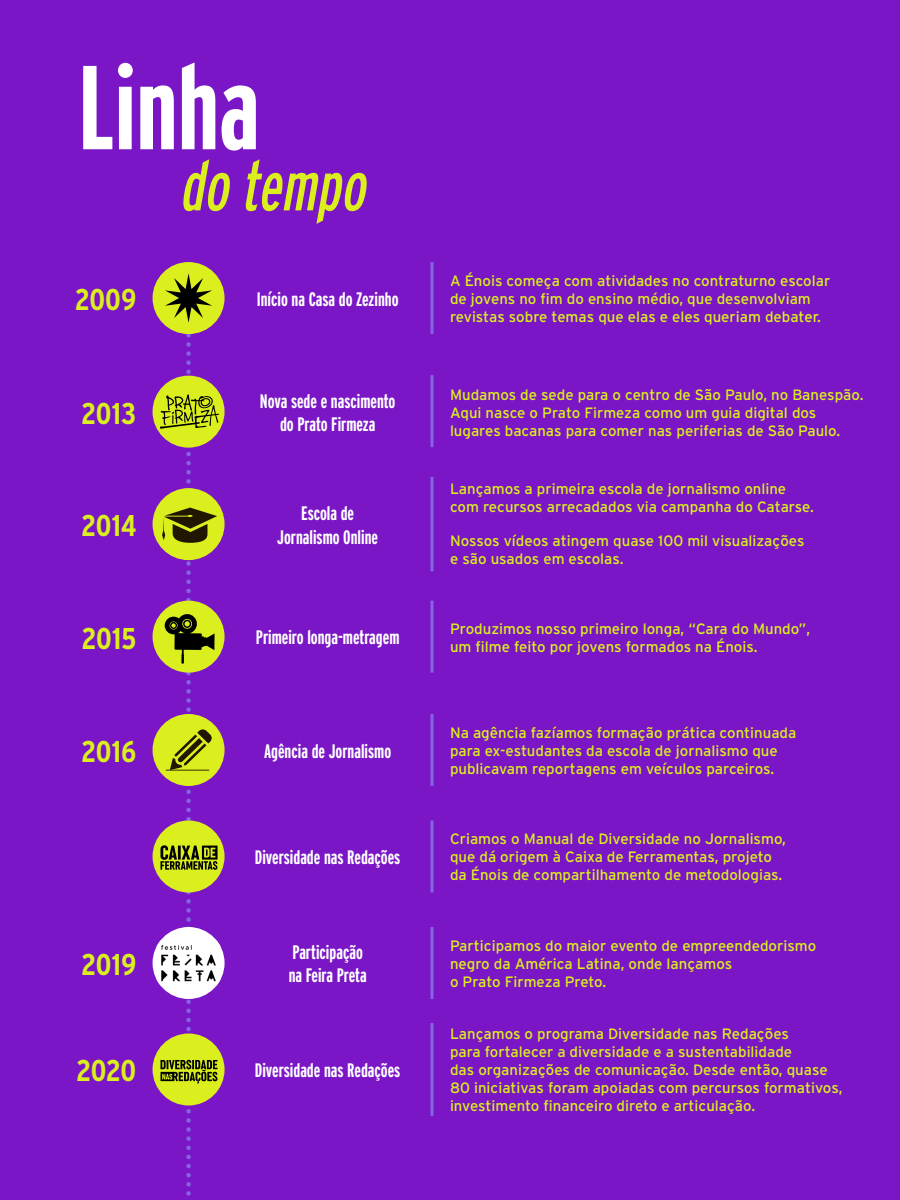
<style>
.page{position:relative;width:900px;height:1200px;background:#7a16c6}
.page>*{position:absolute;margin:0;border:0;box-sizing:border-box;transform-origin:0 0}
.t1{font:700 119.1px "Interstate Compressed";color:#fff}
.t2{font:italic 70.2px "Interstate Compressed";color:#dcef1e}
.t3{font:700 30px "Interstate Condensed";color:#dcef1e}
.t4{font:700 19.5px/23.4px "Interstate Compressed";color:#fff;text-align:center}
.t5{font:15px/18px "Interstate";color:#dcef1e}
</style>
<div class="page">
<div style="left:153px;top:262px;width:72px;height:72px;background:#dcef1e;border-radius:50%"></div>
<div style="left:153px;top:376px;width:72px;height:72px;background:#dcef1e;border-radius:50%"></div>
<div style="left:153px;top:601px;width:72px;height:72px;background:#dcef1e;border-radius:50%"></div>
<div style="left:153px;top:714px;width:72px;height:72px;background:#dcef1e;border-radius:50%"></div>
<div style="left:153px;top:927px;width:72px;height:72px;background:#fff;border-radius:50%"></div>
<img style="left:157px;top:941px;width:63px;height:44px">
<div style="left:153px;top:1034px;width:72px;height:72px;background:#dcef1e;border-radius:50%"></div>
<div style="left:153px;top:820px;width:72px;height:72px;background:#dcef1e;border-radius:50%"></div>
<div style="left:153px;top:488px;width:72px;height:72px;background:#dcef1e;border-radius:50%"></div>
<svg style="left:160px;top:273px;width:59px;height:923px"></svg>
<svg style="left:430px;top:1023px;width:4px;height:93px"></svg>
<svg style="left:430px;top:927px;width:4px;height:72px"></svg>
<svg style="left:430px;top:820px;width:4px;height:72px"></svg>
<svg style="left:430px;top:601px;width:4px;height:72px"></svg>
<svg style="left:430px;top:375px;width:4px;height:72px"></svg>
<svg style="left:430px;top:262px;width:4px;height:72px"></svg>
<svg style="left:430px;top:714px;width:4px;height:72px"></svg>
<svg style="left:430px;top:477px;width:4px;height:94px"></svg>
<h1 class="t1" style="left:78px;top:42px;width:183px">Linha</h1>
<h2 class="t2" style="left:179px;top:147px;width:201px">dotempo</h2>
<h3 class="t3" style="left:75px;top:283px;width:63px">2009</h3>
<h3 class="t3" style="left:81px;top:396px;width:57px">2013</h3>
<h3 class="t3" style="left:81px;top:509px;width:57px">2014</h3>
<h3 class="t3" style="left:82px;top:621px;width:56px">2015</h3>
<h3 class="t3" style="left:81px;top:735px;width:57px">2016</h3>
<h3 class="t3" style="left:81px;top:948px;width:57px">2019</h3>
<h3 class="t3" style="left:76px;top:1054px;width:62px">2020</h3>
<h3 class="t4" style="left:257px;top:287px;width:143px">Início na Casa do Zezinho</h3>
<h3 class="t4" style="left:260px;top:389px;width:137px">Nova sede e nascimento do Prato Firmeza</h3>
<h3 class="t4" style="left:277px;top:502px;width:102px">Escola de<br>Jornalismo Online</h3>
<h3 class="t4" style="left:256px;top:626px;width:145px">Primeiro longa-metragem</h3>
<h3 class="t4" style="left:264px;top:739px;width:129px">Agência de Jornalismo</h3>
<h3 class="t4" style="left:255px;top:846px;width:147px">Diversidade nas Redações</h3>
<h3 class="t4" style="left:289px;top:940px;width:79px;text-align:left">Participação na Feira Preta</h3>
<h3 class="t4" style="left:255px;top:1059px;width:147px">Diversidade nas Redações</h3>
<p class="t5" style="left:450px;top:272px;width:382px">A Énois começa com atividades no contraturno escolar de jovens no fim do ensino médio, que desenvolviam revistas sobre temas que elas e eles queriam debater.</p>
<p class="t5" style="left:450px;top:385px;width:415px">Mudamos de sede para o centro de São Paulo, no Banespão.<br>Aqui nasce o Prato Firmeza como um guia digital dos lugares bacanas para comer nas periferias de São Paulo.</p>
<p class="t5" style="left:450px;top:480px;width:366px">Lançamos a primeira escola de jornalismo online com recursos arrecadados via campanha do Catarse.</p>
<p class="t5" style="left:450px;top:531px;width:356px">Nossos vídeos atingem quase 100 mil visualizações e são usados em escolas.</p>
<p class="t5" style="left:450px;top:619px;width:362px">Produzimos nosso primeiro longa, “Cara do Mundo”, um filme feito por jovens formados na Énois.</p>
<p class="t5" style="left:450px;top:724px;width:348px">Na agência fazíamos formação prática continuada para ex-estudantes da escola de jornalismo que publicavam reportagens em veículos parceiros.</p>
<p class="t5" style="left:450px;top:830px;width:338px">Criamos o Manual de Diversidade no Jornalismo, que dá origem à Caixa de Ferramentas, projeto da Énois de compartilhamento de metodologias.</p>
<p class="t5" style="left:450px;top:937px;width:368px">Participamos do maior evento de empreendedorismo negro da América Latina, onde lançamos<br>o Prato Firmeza Preto.</p>
<p class="t5" style="left:450px;top:1025px;width:394px">Lançamos o programa Diversidade nas Redações<br>para fortalecer a diversidade e a sustentabilidade<br>das organizações de comunicação. Desde então, quase 80 iniciativas foram apoiadas com percursos formativos, investimento financeiro direto e articulação.</p>
</div>
